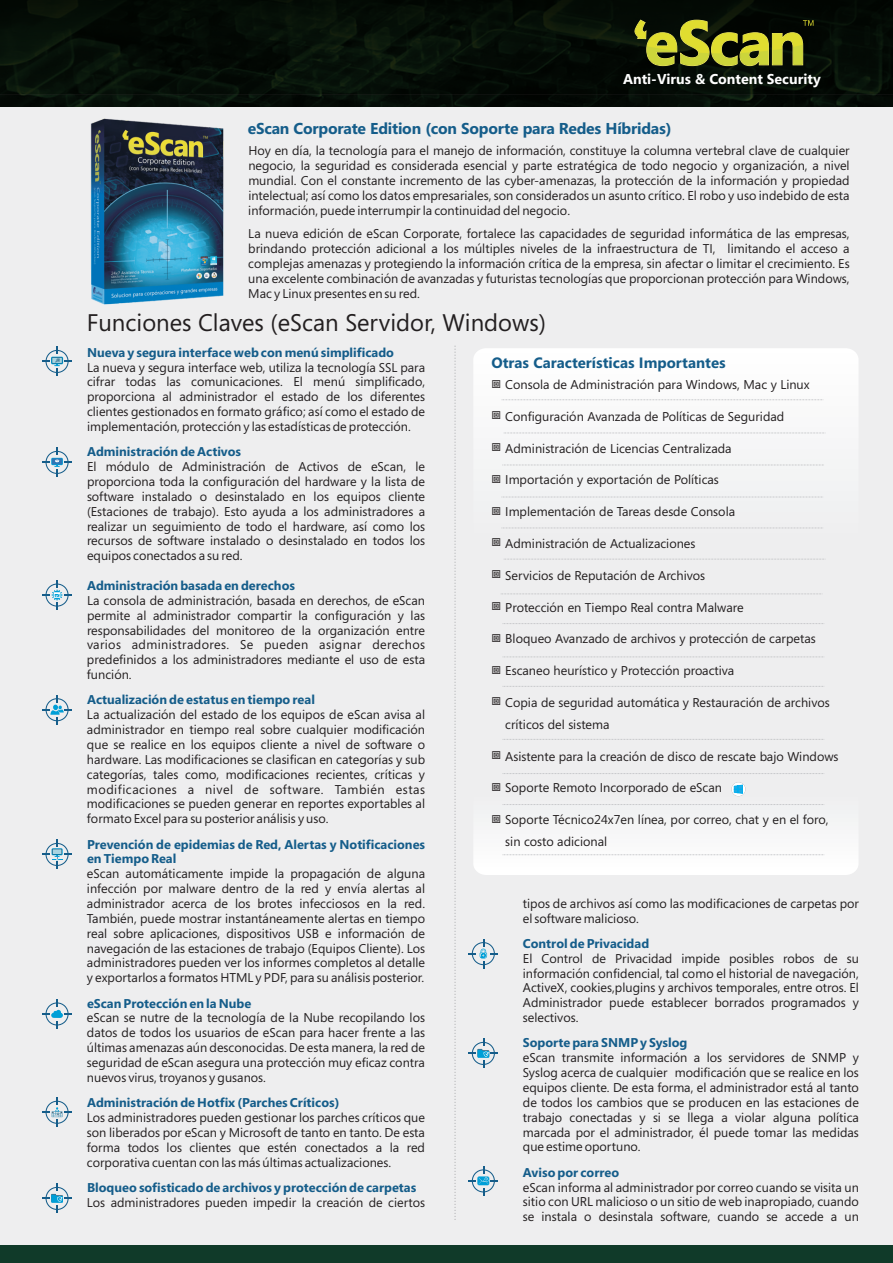
<style>
.page{position:relative;width:893px;height:1263px;background:#eeeeef}
.page>*{position:absolute;margin:0;border:0;box-sizing:border-box;transform-origin:0 0}
.t1{font:24px "Segoe";color:#231f20}
.t2{font:700 15.75px "Segoe";letter-spacing:-.015em;color:#155d8a}
.t3{font:700 15px "Segoe";color:#155d8a}
.t4{font:700 14.25px "Segoe";color:#fff}
.t5{font:12.75px/14.9px "Segoe";color:#231f20;text-align:justify}
.t6{font:700 12.75px/14.9px "Segoe";color:#155d8a}
.t7{font:700 3.75px "Arial";color:#1b5474}
</style>
<div class="page">
<div style="left:0;top:1246px;width:893px;height:17px;background:#103a29"></div>
<svg style="left:0;top:95px;width:893px;height:12px;background:#050d07"></svg>
<svg style="left:0;top:0;width:893px;height:95px;background:#050d06"></svg>
<svg style="left:634px;top:19px;width:179px;height:48px;background:#62661c"></svg>
<svg style="left:455px;top:346px;width:1px;height:874px"></svg>
<svg style="left:42px;top:346px;width:30px;height:30px"></svg>
<svg style="left:42px;top:839px;width:30px;height:30px"></svg>
<svg style="left:42px;top:447px;width:30px;height:30px"></svg>
<svg style="left:473px;top:656px;width:385px;height:219px"></svg>
<svg style="left:473px;top:348px;width:385px;height:211px"></svg>
<svg style="left:502px;top:399px;width:321px;height:1px"></svg>
<svg style="left:504px;top:433px;width:321px;height:1px"></svg>
<svg style="left:502px;top:465px;width:322px;height:1px"></svg>
<svg style="left:502px;top:497px;width:321px;height:1px"></svg>
<svg style="left:502px;top:528px;width:321px;height:1px"></svg>
<svg style="left:501px;top:593px;width:320px;height:1px"></svg>
<svg style="left:503px;top:804px;width:321px;height:1px"></svg>
<svg style="left:504px;top:559px;width:320px;height:1px"></svg>
<svg style="left:503px;top:854px;width:321px;height:1px"></svg>
<svg style="left:503px;top:773px;width:321px;height:1px"></svg>
<svg style="left:503px;top:739px;width:321px;height:1px"></svg>
<svg style="left:503px;top:686px;width:321px;height:1px"></svg>
<svg style="left:503px;top:656px;width:321px;height:1px"></svg>
<svg style="left:503px;top:623px;width:321px;height:1px"></svg>
<svg style="left:42px;top:580px;width:30px;height:30px"></svg>
<svg style="left:42px;top:695px;width:30px;height:30px"></svg>
<svg style="left:468px;top:939px;width:30px;height:29px"></svg>
<svg style="left:731px;top:782px;width:14px;height:14px"></svg>
<svg style="left:734px;top:785px;width:8px;height:8px"></svg>
<svg style="left:42px;top:999px;width:30px;height:30px"></svg>
<svg style="left:42px;top:1097px;width:30px;height:30px"></svg>
<svg style="left:42px;top:1183px;width:30px;height:30px"></svg>
<svg style="left:468px;top:1038px;width:30px;height:30px"></svg>
<svg style="left:468px;top:1166px;width:30px;height:30px"></svg>
<img style="left:90px;top:118px;width:134px;height:187px">
<svg style="left:492px;top:380px;width:8px;height:8px"></svg>
<svg style="left:492px;top:411px;width:8px;height:8px"></svg>
<svg style="left:492px;top:443px;width:8px;height:8px"></svg>
<svg style="left:492px;top:475px;width:8px;height:8px"></svg>
<svg style="left:492px;top:507px;width:8px;height:8px"></svg>
<svg style="left:492px;top:539px;width:8px;height:7px"></svg>
<svg style="left:492px;top:666px;width:8px;height:7px"></svg>
<svg style="left:492px;top:697px;width:8px;height:8px"></svg>
<svg style="left:492px;top:751px;width:8px;height:8px"></svg>
<svg style="left:492px;top:783px;width:8px;height:8px"></svg>
<svg style="left:492px;top:815px;width:8px;height:7px"></svg>
<p class="t4" style="left:623px;top:73px;width:199px">Anti-Virus &amp; Content Security</p>
<p class="t2" style="left:248px;top:122px;width:425px">eScan Corporate Edition (con Soporte para Redes Híbridas)</p>
<p class="t5" style="left:248px;top:144px;width:603px">Hoy en día, la tecnología para el manejo de información, constituye la columna vertebral clave de cualquier negocio, la seguridad es considerada esencial y parte estratégica de todo negocio y organización, a nivel mundial. Con el constante incremento de las cyber-amenazas, la protección de la información y propiedad intelectual; así como los datos empresariales, son considerados un asunto crítico. El robo y uso indebido de esta información, puede interrumpir la continuidad del negocio.</p>
<p class="t5" style="left:248px;top:227px;width:603px">La nueva edición de eScan Corporate, fortalece las capacidades de seguridad informática de las empresas, brindando protección adicional a los múltiples niveles de la infraestructura de TI, limitando el acceso a complejas amenazas y protegiendo la información crítica de la empresa, sin afectar o limitar el crecimiento. Es una excelente combinación de avanzadas y futuristas tecnologías que proporcionan protección para Windows, Mac y Linux presentes en su red.</p>
<h1 class="t1" style="left:87px;top:312px;width:461px">Funciones Claves (eScan Servidor, Windows)</h1>
<p class="t6" style="left:87px;top:346px;width:308px">Nueva y segura interface web con menú simplificado</p>
<p class="t7" style="left:56px;top:358px;width:5px">@</p>
<p class="t3" style="left:491px;top:357px;width:236px">Otras Características Importantes</p>
<p class="t5" style="left:505px;top:410px;width:281px">Configuración Avanzada de Políticas de Seguridad</p>
<p class="t5" style="left:505px;top:442px;width:228px">Administración de Licencias Centralizada</p>
<p class="t5" style="left:505px;top:474px;width:215px">Importación y exportación de Políticas</p>
<p class="t5" style="left:505px;top:505px;width:231px">Implementación de Tareas desde Consola</p>
<p class="t5" style="left:505px;top:537px;width:192px">Administración de Actualizaciones</p>
<p class="t5" style="left:505px;top:569px;width:201px">Servicios de Reputación de Archivos</p>
<p class="t5" style="left:505px;top:601px;width:240px">Protección en Tiempo Real contra Malware</p>
<p class="t5" style="left:505px;top:632px;width:312px">Bloqueo Avanzado de archivos y protección de carpetas</p>
<p class="t5" style="left:505px;top:664px;width:230px">Escaneo heurístico y Protección proactiva</p>
<p class="t5" style="left:505px;top:692px;width:326px;line-height:21.9px">Copia de seguridad automática y Restauración de archivos críticos del sistema</p>
<p class="t5" style="left:505px;top:750px;width:335px">Asistente para la creación de disco de rescate bajo Windows</p>
<p class="t5" style="left:505px;top:781px;width:218px">Soporte Remoto Incorporado de eScan</p>
<p class="t5" style="left:505px;top:810px;width:325px;line-height:21.9px">Soporte Técnico24x7en línea, por correo, chat y en el foro, sin costo adicional</p>
<p class="t5" style="left:87px;top:361px;width:340px">La nueva y segura interface web, utiliza la tecnología SSL para cifrar todas las comunicaciones. El menú simplificado, proporciona al administrador el estado de los diferentes clientes gestionados en formato gráfico; así como el estado de implementación, protección y las estadísticas de protección.</p>
<p class="t5" style="left:87px;top:460px;width:340px">El módulo de Administración de Activos de eScan, le proporciona toda la configuración del hardware y la lista de software instalado o desinstalado en los equipos cliente (Estaciones de trabajo). Esto ayuda a los administradores a realizar un seguimiento de todo el hardware, así como los recursos de software instalado o desinstalado en todos los equipos conectados a su red.</p>
<p class="t5" style="left:87px;top:594px;width:340px">La consola de administración, basada en derechos, de eScan permite al administrador compartir la configuración y las responsabilidades del monitoreo de la organización entre varios administradores. Se pueden asignar derechos predefinidos a los administradores mediante el uso de esta función.</p>
<p class="t5" style="left:87px;top:708px;width:340px">La actualización del estado de los equipos de eScan avisa al administrador en tiempo real sobre cualquier modificación que se realice en los equipos cliente a nivel de software o hardware. Las modificaciones se clasifican en categorías y sub categorías, tales como, modificaciones recientes, críticas y modificaciones a nivel de software. También estas modificaciones se pueden generar en reportes exportables al formato Excel para su posterior análisis y uso.</p>
<p class="t5" style="left:505px;top:378px;width:306px">Consola de Administración para Windows, Mac y Linux</p>
<p class="t6" style="left:87px;top:445px;width:156px">Administración de Activos</p>
<p class="t6" style="left:87px;top:579px;width:209px">Administración basada en derechos</p>
<p class="t6" style="left:87px;top:694px;width:229px">Actualización de estatus en tiempo real</p>
<p class="t6" style="left:87px;top:838px;width:340px">Prevención de epidemias de Red, Alertas y Notificaciones en Tiempo Real</p>
<p class="t5" style="left:87px;top:867px;width:340px">eScan automáticamente impide la propagación de alguna infección por malware dentro de la red y envía alertas al administrador acerca de los brotes infecciosos en la red.<br>También, puede mostrar instantáneamente alertas en tiempo real sobre aplicaciones, dispositivos USB e información de navegación de las estaciones de trabajo (Equipos Cliente). Los administradores pueden ver los informes completos al detalle y exportarlos a formatos HTML y PDF, para su análisis posterior.</p>
<p class="t5" style="left:87px;top:1011px;width:340px">eScan se nutre de la tecnología de la Nube recopilando los datos de todos los usuarios de eScan para hacer frente a las últimas amenazas aún desconocidas. De esta manera, la red de seguridad de eScan asegura una protección muy eficaz contra nuevos virus, troyanos y gusanos.</p>
<p class="t5" style="left:87px;top:1111px;width:340px">Los administradores pueden gestionar los parches críticos que son liberados por eScan y Microsoft de tanto en tanto. De esta forma todos los clientes que estén conectados a la red corporativa cuentan con las más últimas actualizaciones.</p>
<p class="t5" style="left:87px;top:1196px;width:340px">Los administradores pueden impedir la creación de ciertos</p>
<p class="t6" style="left:87px;top:997px;width:166px">eScan Protección en la Nube</p>
<p class="t6" style="left:87px;top:1096px;width:254px">Administración de Hotfix (Parches Críticos)</p>
<p class="t6" style="left:87px;top:1181px;width:331px">Bloqueo sofisticado de archivos y protección de carpetas</p>
<p class="t5" style="left:523px;top:897px;width:338px">tipos de archivos así como las modificaciones de carpetas por el software malicioso.</p>
<p class="t5" style="left:523px;top:952px;width:338px">El Control de Privacidad impide posibles robos de su información confidencial, tal como el historial de navegación, ActiveX, cookies,plugins y archivos temporales, entre otros. El Administrador puede establecer borrados programados y selectivos.</p>
<p class="t5" style="left:523px;top:1051px;width:338px">eScan transmite información a los servidores de SNMP y Syslog acerca de cualquier modificación que se realice en los equipos cliente. De esta forma, el administrador está al tanto de todos los cambios que se producen en las estaciones de trabajo conectadas y si se llega a violar alguna política marcada por el administrador, él puede tomar las medidas que estime oportuno.</p>
<p class="t5" style="left:523px;top:1181px;width:338px">eScan informa al administrador por correo cuando se visita un sitio con URL malicioso o un sitio de web inapropiado, cuando se instala o desinstala software, cuando se accede a un</p>
<p class="t6" style="left:523px;top:937px;width:128px">Control de Privacidad</p>
<p class="t6" style="left:523px;top:1037px;width:166px">Soporte para SNMP y Syslog</p>
<p class="t6" style="left:523px;top:1166px;width:98px">Aviso por correo</p>
</div>
